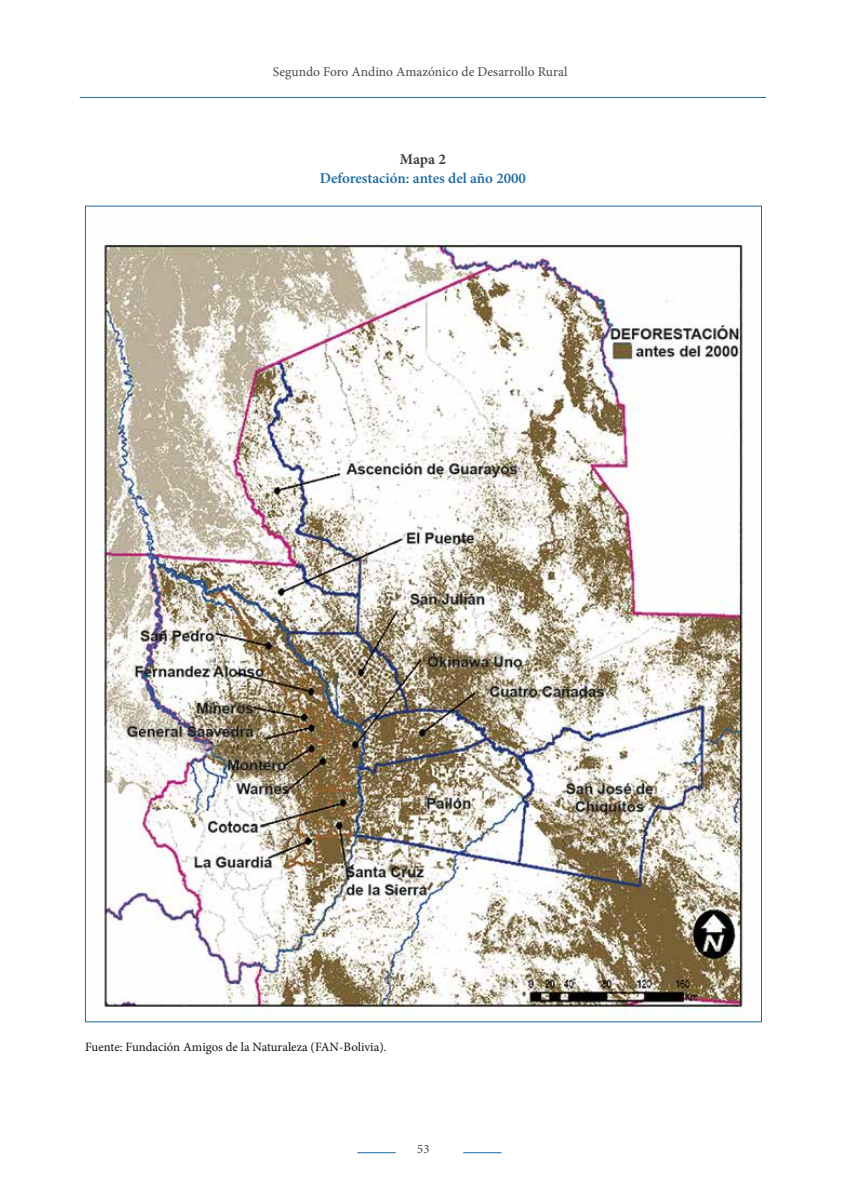
<style>
.page{position:relative;width:851px;height:1191px;background:#fff}
.page>*{position:absolute;margin:0;border:0;box-sizing:border-box;transform-origin:0 0}
.t1{font:600 15px "Minion Pro";color:#1a6aa0}
.t2{font:700 15px "Minion Pro";color:#3d3f3f}
.t3{font:13.5px "Minion Pro";color:#474949}
.t4{font:12.75px "Minion Pro";color:#121212}
.t5{font:12.75px "Minion Pro";color:#474949}
</style>
<div class="page">
<hr style="left:80px;top:97px;width:685px;height:1px;background:#1a6aa0">
<hr style="left:357px;top:1152px;width:38px;height:1px;background:#1a6aa0">
<hr style="left:463px;top:1152px;width:38px;height:1px;background:#1a6aa0">
<img style="left:103px;top:239px;width:641px;height:777px">
<p class="t3" style="left:273px;top:62px;width:296px">Segundo Foro Andino Amazónico de Desarrollo Rural</p>
<p class="t2" style="left:400px;top:148px;width:48px">Mapa 2</p>
<p class="t1" style="left:319px;top:168px;width:208px">Deforestación: antes del año 2000</p>
<p class="t4" style="left:85px;top:1038px;width:303px">Fuente: Fundación Amigos de la Naturaleza (FAN-Bolivia).</p>
<p class="t5" style="left:417px;top:1140px;width:14px">53</p>
</div>
